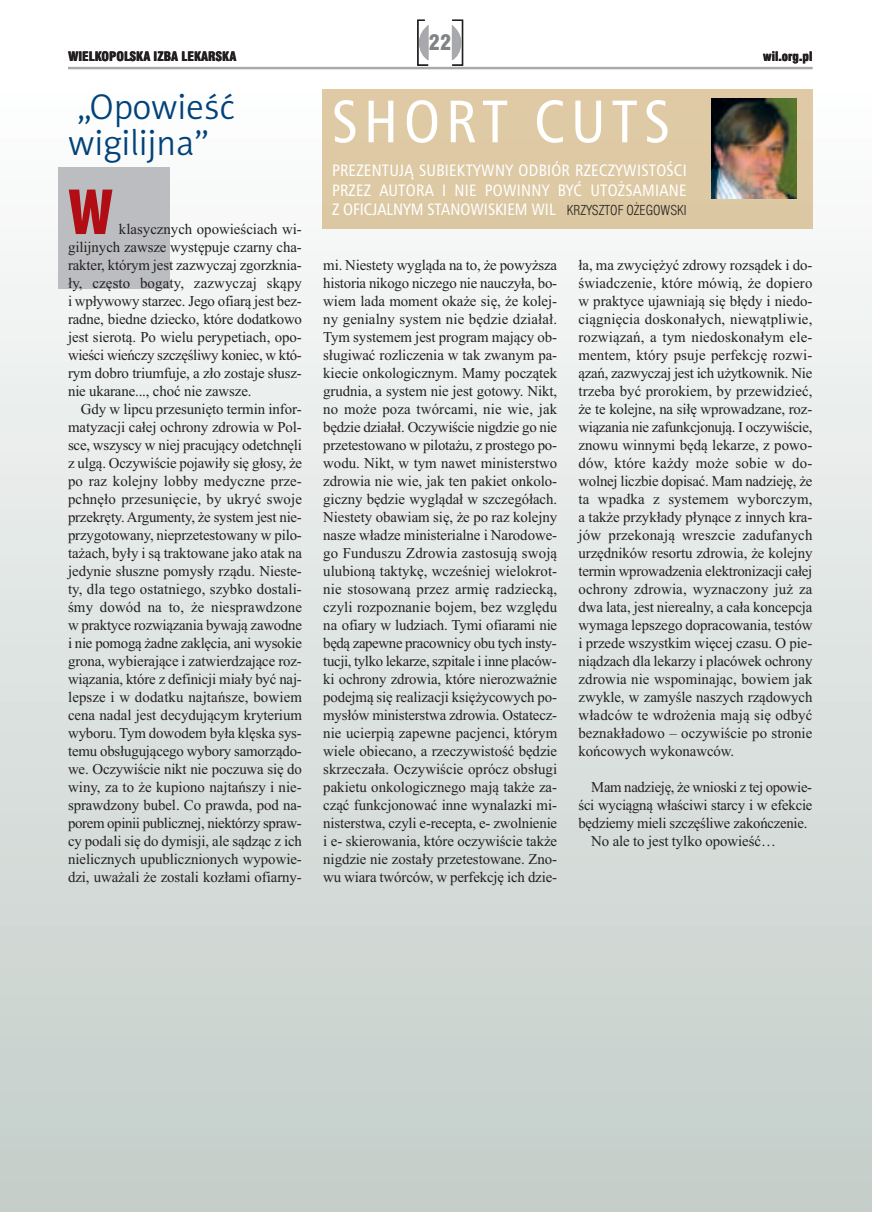
<style>
.page{position:relative;width:872px;height:1212px;background:#fff}
.page>*{position:absolute;margin:0;border:0;box-sizing:border-box;transform-origin:0 0}
.t1{font:900 condensed 66px "Myriad Pro";color:#b00d15}
.t2{font:60px "Humnst 777 Cn EU";letter-spacing:.1em;color:#fff}
.t3{font:36px/36px "Naomi Sans EFNTT Light";color:#004279}
.t4{font:21px "Swis 721 Blk Cn EU";color:#808285}
.t5{font:16.5px/19.5px "Humnst 777 Cn EU";color:#fff;text-align:justify}
.t6{font:15px/18px "Times New Roman";letter-spacing:-.01em;color:#231f20;text-align:justify}
.t7{font:12.75px "Swis 721 Blk Cn EU";color:#231f20}
.s1{font-family:"Swis 721 Lt Cn EU";font-size:13.5px;color:#231f20}
</style>
<div class="page">
<div style="left:0;top:89px;width:872px;height:1123px;background:linear-gradient(to bottom,#fcfdfd,#c3cdc8)"></div>
<div style="left:59px;top:167px;width:111px;height:122px;background:#bcbdc0"></div>
<div style="left:451px;top:20px;width:12px;height:46px;border:1px solid #231f20"></div>
<svg style="left:452px;top:25px;width:9px;height:35px"></svg>
<svg style="left:416px;top:19px;width:13px;height:48px"></svg>
<hr style="left:68px;top:67px;width:744px;height:2px;background:#a8a9ad">
<div style="left:322px;top:89px;width:490px;height:139px;background:#ddc9a4"></div>
<img style="left:711px;top:99px;width:85px;height:99px">
<h3 class="t4" style="left:429px;top:30px;width:24px">22</h3>
<p class="t7" style="left:68px;top:48px;width:170px">WIELKOPOLSKA IZBA LEKARSKA</p>
<p class="t7" style="left:763px;top:48px;width:51px">wil.org.pl</p>
<h3 class="t3" style="left:68px;top:89px;width:168px">„Opowieść wigilijna”</h3>
<h1 class="t1" style="left:68px;top:189px;width:47px">W</h1>
<p class="t6" style="left:68px;top:220px;width:235px;text-indent:51px">klasycznych opowieściach wi&shy;gilijnych zawsze występuje czarny cha&shy;rakter, którym jest zazwyczaj zgorzknia&shy;ły, często bogaty, zazwyczaj skąpy i wpływowy starzec. Jego ofiarą jest bez&shy;radne, biedne dziecko, które dodatkowo jest sierotą. Po wielu perypetiach, opo&shy;wieści wieńczy szczęśliwy koniec, w któ&shy;rym dobro triumfuje, a zło zostaje słusz&shy;nie ukarane..., choć nie zawsze.</p>
<p class="t6" style="left:68px;top:400px;width:235px;text-indent:13px">Gdy w lipcu przesunięto termin infor&shy;matyzacji całej ochrony zdrowia w Pol&shy;sce, wszyscy w niej pracujący odetchnęli z ulgą. Oczywiście pojawiły się głosy, że po raz kolejny lobby medyczne prze&shy;pchnęło przesunięcie, by ukryć swoje przekręty.Argumenty, że system jest nie&shy;przygotowany, nieprzetestowany w pilo&shy;tażach, były i są traktowane jako atak na jedynie słuszne pomysły rządu. Nieste&shy;ty, dla tego ostatniego, szybko dostali&shy;śmy dowód na to, że niesprawdzone w praktyce rozwiązania bywają zawodne i nie pomogą żadne zaklęcia, ani wysokie grona, wybierające i zatwierdzające roz&shy;wiązania, które z definicji miały być naj&shy;lepsze i w dodatku najtańsze, bowiem cena nadal jest decydującym kryterium wyboru. Tym dowodem była klęska sys&shy;temu obsługującego wybory samorządo&shy;we. Oczywiście nikt nie poczuwa się do winy, za to że kupiono najtańszy i nie&shy;sprawdzony bubel. Co prawda, pod na&shy;porem opinii publicznej, niektórzy spraw&shy;cy podali się do dymisji, ale sądząc z ich nielicznych upublicznionych wypowie&shy;dzi, uważali że zostali kozłami ofiarny-</p>
<h2 class="t2" style="left:332px;top:84px;width:340px">SHORT CUTS</h2>
<p class="t5" style="left:332px;top:160px;width:356px">PREZENTUJĄ SUBIEKTYWNY ODBIÓR RZECZYWISTOŚCI PRZEZ AUTORA I NIE POWINNY BYĆ UTOŻSAMIANE Z OFICJALNYM STANOWISKIEM WIL <span class="s1">KRZYSZTOF OŻEGOWSKI</span></p>
<p class="t6" style="left:323px;top:256px;width:235px">mi. Niestety wygląda na to, że powyższa historia nikogo niczego nie nauczyła, bo&shy;wiem lada moment okaże się, że kolej&shy;ny genialny system nie będzie działał.<br>Tym systemem jest program mający ob&shy;sługiwać rozliczenia w tak zwanym pa&shy;kiecie onkologicznym. Mamy początek grudnia, a system nie jest gotowy. Nikt, no może poza twórcami, nie wie, jak będzie działał. Oczywiście nigdzie go nie przetestowano w pilotażu, z prostego po&shy;wodu. Nikt, w tym nawet ministerstwo zdrowia nie wie, jak ten pakiet onkolo&shy;giczny będzie wyglądał w szczegółach.<br>Niestety obawiam się, że po raz kolejny nasze władze ministerialne i Narodowe&shy;go Funduszu Zdrowia zastosują swoją ulubioną taktykę, wcześniej wielokrot&shy;nie stosowaną przez armię radziecką, czyli rozpoznanie bojem, bez względu na ofiary w ludziach. Tymi ofiarami nie będą zapewne pracownicy obu tych insty&shy;tucji, tylko lekarze, szpitale i inne placów&shy;ki ochrony zdrowia, które nierozważnie podejmą się realizacji księżycowych po&shy;mysłów ministerstwa zdrowia. Ostatecz&shy;nie ucierpią zapewne pacjenci, którym wiele obiecano, a rzeczywistość będzie skrzeczała. Oczywiście oprócz obsługi pakietu onkologicznego mają także za&shy;cząć funkcjonować inne wynalazki mi&shy;nisterstwa, czyli e-recepta, e- zwolnienie i e- skierowania, które oczywiście także nigdzie nie zostały przetestowane. Zno&shy;wu wiara twórców, w perfekcję ich dzie-</p>
<p class="t6" style="left:578px;top:256px;width:235px">ła, ma zwyciężyć zdrowy rozsądek i do&shy;świadczenie, które mówią, że dopiero w praktyce ujawniają się błędy i niedo&shy;ciągnięcia doskonałych, niewątpliwie, rozwiązań, a tym niedoskonałym ele&shy;mentem, który psuje perfekcję rozwi&shy;ązań, zazwyczaj jest ich użytkownik. Nie trzeba być prorokiem, by przewidzieć, że te kolejne, na siłę wprowadzane, roz&shy;wiązania nie zafunkcjonują. I oczywiście, znowu winnymi będą lekarze, z powo&shy;dów, które każdy może sobie w do&shy;wolnej liczbie dopisać. Mam nadzieję, że ta wpadka z systemem wyborczym, a także przykłady płynące z innych kra&shy;jów przekonają wreszcie zadufanych urzędników resortu zdrowia, że kolejny termin wprowadzenia elektronizacji całej ochrony zdrowia, wyznaczony już za dwa lata, jest nierealny, a cała koncepcja wymaga lepszego dopracowania, testów i przede wszystkim więcej czasu. O pie&shy;niądzach dla lekarzy i placówek ochrony zdrowia nie wspominając, bowiem jak zwykle, w zamyśle naszych rządowych władców te wdrożenia mają się odbyć beznakładowo – oczywiście po stronie końcowych wykonawców.</p>
<p class="t6" style="left:591px;top:778px;width:222px">Mam nadzieję, że wnioski z tej opowie-</p>
<p class="t6" style="left:578px;top:796px;width:235px">ści wyciągną właściwi starcy i w efekcie</p>
<p class="t6" style="left:578px;top:814px;width:230px">będziemy mieli szczęśliwe zakończenie.</p>
<p class="t6" style="left:591px;top:832px;width:186px">No ale to jest tylko opowieść…</p>
</div>
